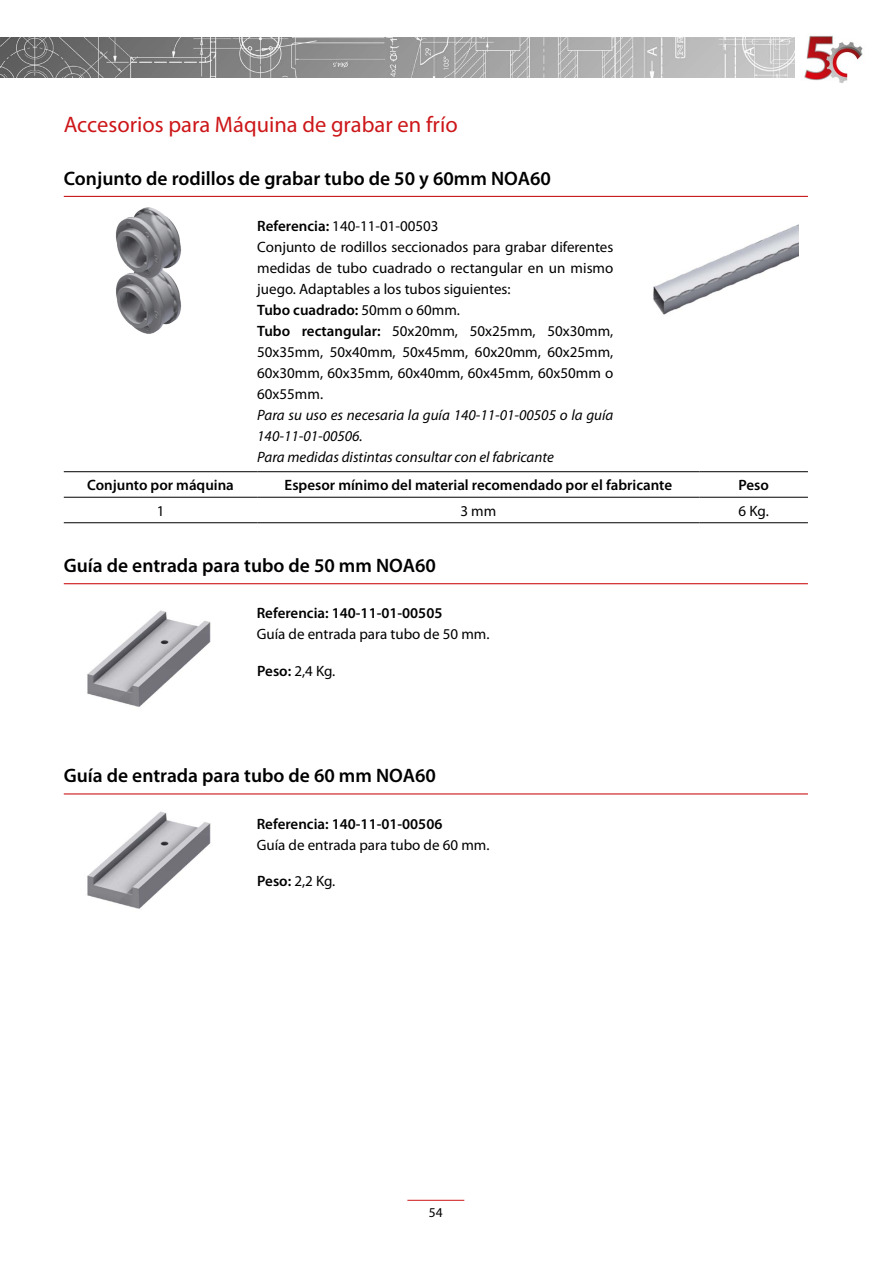
<style>
.page{position:relative;width:893px;height:1263px;background:#fff}
.page>*{position:absolute;margin:0;border:0;box-sizing:border-box;transform-origin:0 0}
.t1{font:22.5px "Myriad Pro";color:#cd1719}
.t2{font:600 19.5px "Myriad Pro";color:#000}
.t3{font:15px/21px "Myriad Pro";color:#000}
.t4{font:600 15px "Myriad Pro";color:#000}
.t5{font:italic 15px/21px "Myriad Pro";color:#000}
.t6{font:13.5px "Myriad Pro";color:#000}
.s1{font-weight:600}
</style>
<div class="page">
<img style="left:0;top:38px;width:795px;height:40px">
<img style="left:804px;top:35px;width:59px;height:48px">
<hr style="left:407px;top:1200px;width:57px;height:1px;background:#cd1719">
<img style="left:87px;top:610px;width:124px;height:97px">
<img style="left:87px;top:811px;width:124px;height:98px">
<img style="left:116px;top:207px;width:65px;height:127px">
<img style="left:653px;top:224px;width:146px;height:91px">
<hr style="left:64px;top:196px;width:744px;height:1px;background:#cd1719">
<hr style="left:64px;top:583px;width:744px;height:1px;background:#cd1719">
<hr style="left:64px;top:793px;width:744px;height:1px;background:#cd1719">
<hr style="left:64px;top:471px;width:193px;height:1px;background:#000">
<hr style="left:257px;top:471px;width:442px;height:1px;background:#000">
<hr style="left:699px;top:471px;width:109px;height:1px;background:#000">
<hr style="left:64px;top:497px;width:193px;height:1px;background:#000">
<hr style="left:257px;top:497px;width:442px;height:1px;background:#000">
<hr style="left:699px;top:497px;width:109px;height:1px;background:#000">
<hr style="left:64px;top:522px;width:193px;height:1px;background:#000">
<hr style="left:257px;top:522px;width:442px;height:1px;background:#000">
<hr style="left:699px;top:522px;width:109px;height:1px;background:#000">
<h1 class="t1" style="left:64px;top:110px;width:395px">Accesorios para Máquina de grabar en frío</h1>
<h2 class="t2" style="left:64px;top:166px;width:489px">Conjunto de rodillos de grabar tubo de 50 y 60mm NOA60</h2>
<p class="t3" style="left:257px;top:215px;width:358px"><span class="s1">Referencia:</span> 140-11-01-00503<br>Conjunto de rodillos seccionados para grabar diferentes medidas de tubo cuadrado o rectangular en un mismo juego. Adaptables a los tubos siguientes:<br><span class="s1">Tubo cuadrado:</span> 50mm o 60mm.<br><span class="s1">Tubo rectangular:</span> 50x20mm, 50x25mm, 50x30mm, 50x35mm, 50x40mm, 50x45mm, 60x20mm, 60x25mm, 60x30mm, 60x35mm, 60x40mm, 60x45mm, 60x50mm o 60x55mm.</p>
<p class="t5" style="left:257px;top:404px;width:358px">Para su uso es necesaria la guía 140-11-01-00505 o la guía<br>140-11-01-00506.<br>Para medidas distintas consultar con el fabricante</p>
<p class="t4" style="left:87px;top:475px;width:148px">Conjunto por máquina</p>
<p class="t4" style="left:285px;top:475px;width:389px">Espesor mínimo del material recomendado por el fabricante</p>
<p class="t4" style="left:738px;top:475px;width:32px">Peso</p>
<p class="t3" style="left:157px;top:500px;width:9px">1</p>
<p class="t3" style="left:460px;top:500px;width:37px">3 mm</p>
<p class="t3" style="left:739px;top:500px;width:32px">6 Kg.</p>
<h2 class="t2" style="left:64px;top:553px;width:374px">Guía de entrada para tubo de 50 mm NOA60</h2>
<p class="t4" style="left:257px;top:604px;width:187px">Referencia: 140-11-01-00505</p>
<p class="t3" style="left:257px;top:624px;width:234px">Guía de entrada para tubo de 50 mm.</p>
<p class="t3" style="left:257px;top:660px;width:80px"><span class="s1">Peso:</span> 2,4 Kg.</p>
<h2 class="t2" style="left:64px;top:763px;width:374px">Guía de entrada para tubo de 60 mm NOA60</h2>
<p class="t4" style="left:257px;top:814px;width:187px">Referencia: 140-11-01-00506</p>
<p class="t3" style="left:257px;top:834px;width:234px">Guía de entrada para tubo de 60 mm.</p>
<p class="t3" style="left:257px;top:870px;width:80px"><span class="s1">Peso:</span> 2,2 Kg.</p>
<p class="t6" style="left:429px;top:1204px;width:15px">54</p>
</div>
